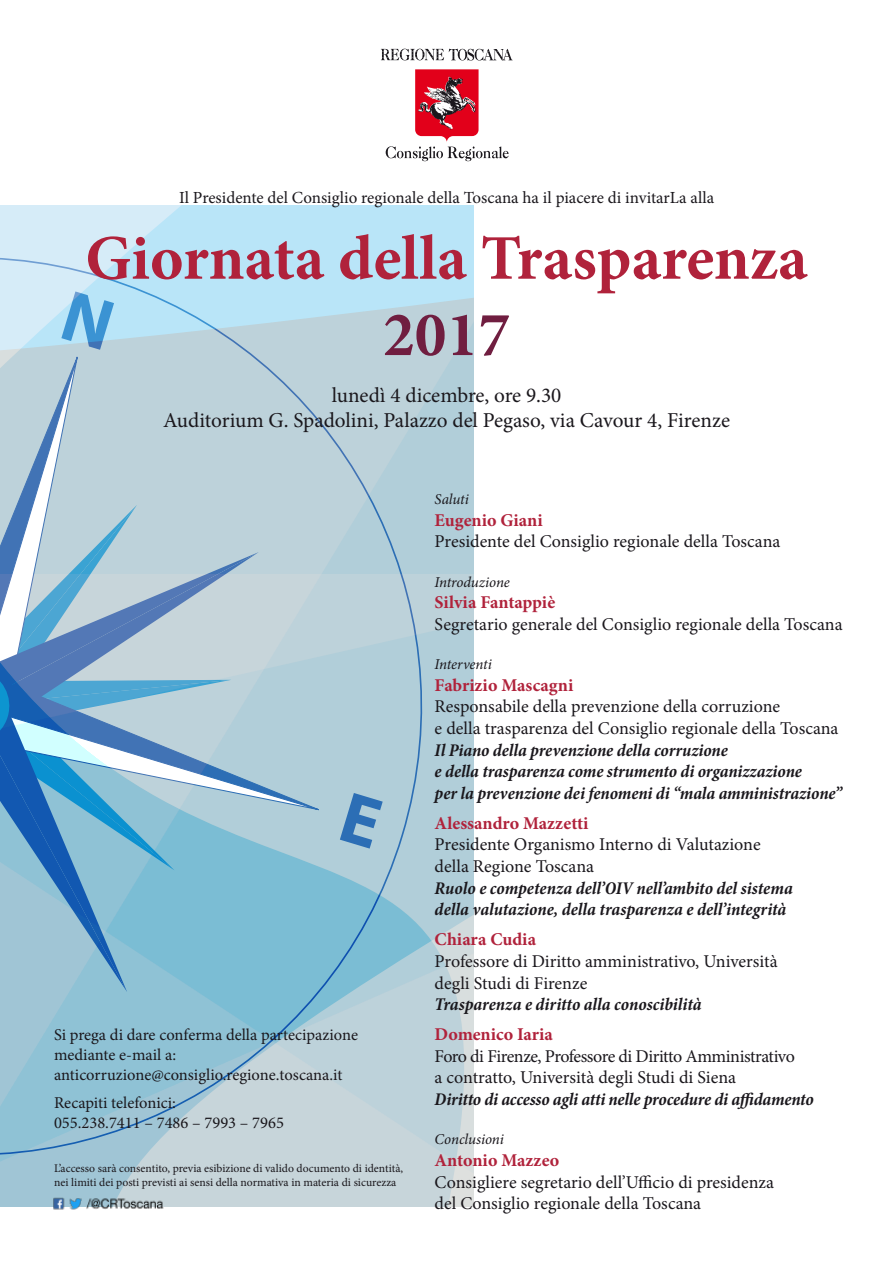
<style>
.page{position:relative;width:893px;height:1263px;background:#fff}
.page>*{position:absolute;margin:0;border:0;box-sizing:border-box;transform-origin:0 0}
.t1{font:700 63.6px "Minion Pro";color:#b0223b}
.t2{font:700 63.6px "Minion Pro";color:#701e40}
.t3{font:21.15px/25.5px "Minion Pro";color:#1a171c;text-align:center}
.t4{font:18px/21.6px "Minion Pro";color:#1a171c}
.t5{font:italic 700 condensed 18px/21.6px "Minion Pro";letter-spacing:-.005em;color:#1a171c}
.t6{font:700 18px "Minion Pro";color:#b0223b}
.t7{font:18px/21.6px "Minion Pro";letter-spacing:-.025em;color:#1a171c}
.t8{font:16.95px "Minion Pro";color:#1a171c}
.t9{font:16.5px/19.8px "Minion Pro";color:#1a171c}
.t10{font:italic 15px "Minion Pro";letter-spacing:-.01em;color:#1a171c}
.t11{font:11.7px/14px "Minion Pro";color:#1a171c}
</style>
<div class="page">
<svg style="left:0;top:206px;width:474px;height:1001px"></svg>
<svg style="left:0;top:356px;width:319px;height:636px"></svg>
<svg style="left:386px;top:69px;width:123px;height:92px"></svg>
<svg style="left:381px;top:49px;width:132px;height:12px"></svg>
<img style="left:50px;top:1195px;width:118px;height:15px">
<svg style="left:61px;top:291px;width:53px;height:59px"></svg>
<div style="left:340px;top:793px;width:44px;height:55px;background:#b1ced9"></div>
<p class="t8" style="left:179px;top:186px;width:537px">Il Presidente del Consiglio regionale della Toscana ha il piacere di invitarLa alla</p>
<h1 class="t1" style="left:85px;top:214px;width:724px">Giornata della Trasparenza</h1>
<h1 class="t2" style="left:383px;top:290px;width:129px">2017</h1>
<p class="t3" style="left:163px;top:382px;width:568px">lunedì 4 dicembre, ore 9.30<br>Auditorium G. Spadolini, Palazzo del Pegaso, via Cavour 4, Firenze</p>
<p class="t9" style="left:54px;top:1025px;width:305px">Si prega di dare conferma della partecipazione mediante e-mail a: anticorruzione@consiglio.regione.toscana.it</p>
<p class="t9" style="left:54px;top:1093px;width:231px">Recapiti telefonici:<br>055.238.7411 – 7486 – 7993 – 7965</p>
<p class="t11" style="left:54px;top:1161px;width:350px">L’accesso sarà consentito, previa esibizione di valido documento di identità, nei limiti dei posti previsti ai sensi della normativa in materia di sicurezza</p>
<p class="t10" style="left:435px;top:489px;width:36px">Saluti</p>
<p class="t6" style="left:435px;top:507px;width:110px">Eugenio Giani</p>
<p class="t4" style="left:435px;top:531px;width:347px">Presidente del Consiglio regionale della Toscana</p>
<p class="t10" style="left:435px;top:572px;width:77px">Introduzione</p>
<p class="t6" style="left:435px;top:590px;width:122px">Silvia Fantappiè</p>
<p class="t4" style="left:435px;top:613px;width:409px">Segretario generale del Consiglio regionale della Toscana</p>
<p class="t10" style="left:435px;top:654px;width:59px">Interventi</p>
<p class="t6" style="left:435px;top:672px;width:140px">Fabrizio Mascagni</p>
<p class="t4" style="left:435px;top:696px;width:405px">Responsabile della prevenzione della corruzione<br>e della trasparenza del Consiglio regionale della Toscana</p>
<p class="t5" style="left:435px;top:739px;width:409px">Il Piano della prevenzione della corruzione<br>e della trasparenza come strumento di organizzazione<br>per la prevenzione dei fenomeni di “mala amministrazione”</p>
<p class="t6" style="left:435px;top:810px;width:155px">Alessandro Mazzetti</p>
<p class="t4" style="left:435px;top:834px;width:328px">Presidente Organismo Interno di Valutazione della Regione Toscana</p>
<p class="t5" style="left:435px;top:877px;width:360px">Ruolo e competenza dell’OIV nell’ambito del sistema della valutazione, della trasparenza e dell’integrità</p>
<p class="t6" style="left:435px;top:927px;width:103px">Chiara Cudia</p>
<p class="t4" style="left:435px;top:950px;width:344px">Professore di Diritto amministrativo, Università degli Studi di Firenze</p>
<p class="t5" style="left:435px;top:993px;width:268px">Trasparenza e diritto alla conoscibilità</p>
<p class="t6" style="left:435px;top:1022px;width:120px">Domenico Iaria</p>
<p class="t7" style="left:435px;top:1045px;width:362px">Foro di Firenze, Professore di Diritto Amministrativo a contratto, Università degli Studi di Siena</p>
<p class="t5" style="left:435px;top:1088px;width:381px">Diritto di accesso agli atti nelle procedure di affidamento</p>
<p class="t10" style="left:435px;top:1129px;width:71px">Conclusioni</p>
<p class="t6" style="left:435px;top:1147px;width:126px">Antonio Mazzeo</p>
<p class="t4" style="left:435px;top:1171px;width:341px">Consigliere segretario dell’Ufficio di presidenza del Consiglio regionale della Toscana</p>
</div>
